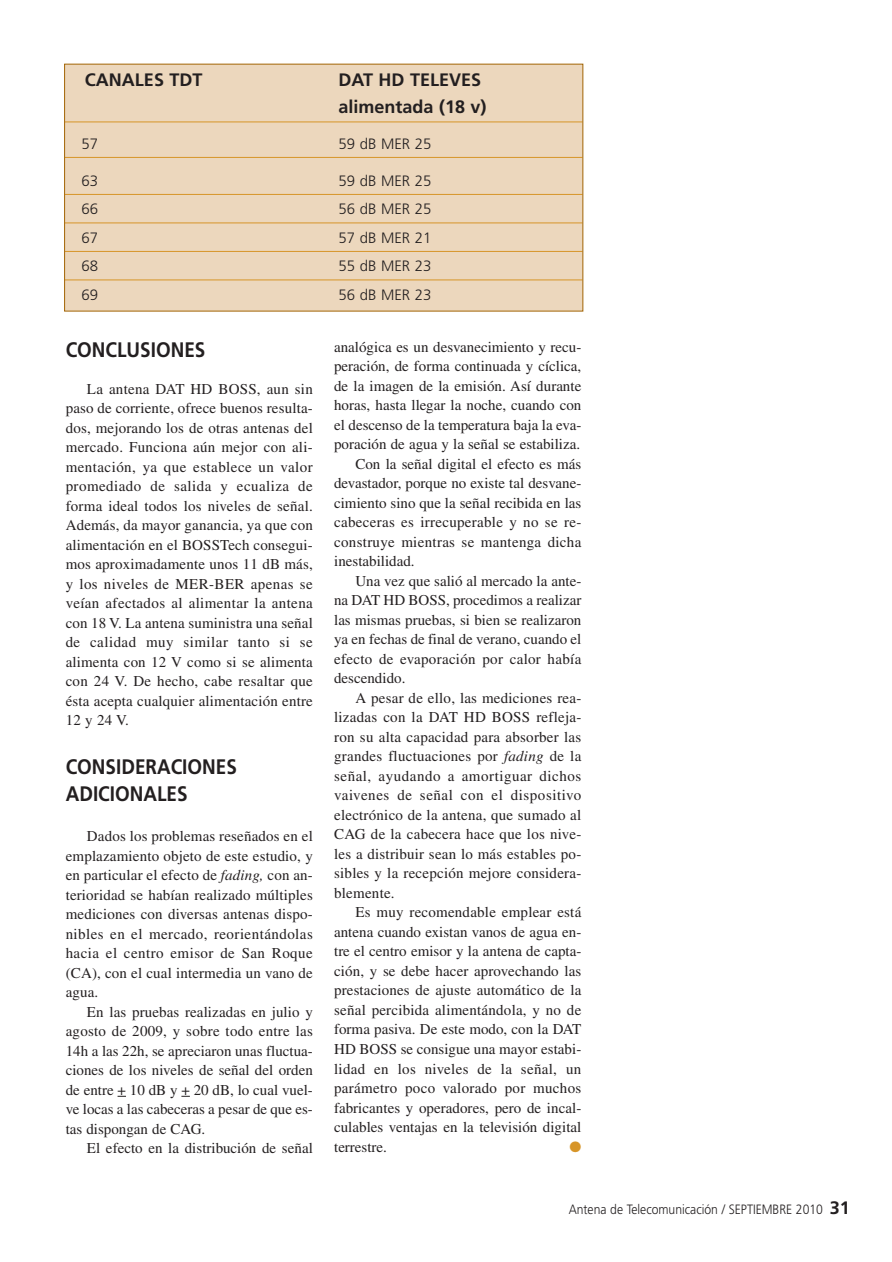
<style>
.page{position:relative;width:892px;height:1262px;background:#fff}
.page>*{position:absolute;margin:0;border:0;box-sizing:border-box;transform-origin:0 0}
.t1{font:700 21px/27px "Frutiger";color:#231f20;scale:.9 1}
.t2{font:700 18px/27px "Frutiger";color:#231f20}
.t3{font:15px/19.5px "Times";color:#231f20;text-align:justify}
.t4{font:15px "Times";letter-spacing:.02em;color:#231f20}
.t5{font:300 15px "Frutiger";color:#231f20}
.t6{font:15px "Times";letter-spacing:.035em;color:#231f20}
.t7{font:15px "Zapf Dingbats";color:#d79528}
.t8{font:300 13.5px "Frutiger";color:#231f20;scale:.9 1}
.s1{font-style:italic}
.s2{font-weight:700;font-size:18px}
</style>
<div class="page">
<svg style="left:64px;top:63px;width:520px;height:1034px"></svg>
<p class="t2" style="left:85px;top:68px;width:119px">CANALES TDT</p>
<p class="t2" style="left:338px;top:68px;width:150px">DAT HD TELEVES alimentada (18 v)</p>
<p class="t5" style="left:82px;top:137px;width:18px">57</p>
<p class="t5" style="left:338px;top:137px;width:94px">59 dB MER 25</p>
<p class="t5" style="left:82px;top:174px;width:18px">63</p>
<p class="t5" style="left:338px;top:174px;width:94px">59 dB MER 25</p>
<p class="t5" style="left:82px;top:203px;width:18px">66</p>
<p class="t5" style="left:338px;top:203px;width:94px">56 dB MER 25</p>
<p class="t5" style="left:82px;top:231px;width:18px">67</p>
<p class="t5" style="left:338px;top:231px;width:94px">57 dB MER 21</p>
<p class="t5" style="left:82px;top:260px;width:18px">68</p>
<p class="t5" style="left:338px;top:260px;width:94px">55 dB MER 23</p>
<p class="t5" style="left:82px;top:288px;width:18px">69</p>
<p class="t5" style="left:338px;top:288px;width:94px">56 dB MER 23</p>
<h1 class="t1" style="left:66px;top:338px;width:157px">CONCLUSIONES</h1>
<p class="t3" style="left:66px;top:380px;width:249px;text-indent:21px">La antena DAT HD BOSS, aun sin paso de corriente, ofrece buenos resulta&shy;dos, mejorando los de otras antenas del mercado. Funciona aún mejor con ali&shy;mentación, ya que establece un valor promediado de salida y ecualiza de forma ideal todos los niveles de señal.<br>Además, da mayor ganancia, ya que con alimentación en el BOSSTech consegui&shy;mos aproximadamente unos 11 dB más, y los niveles de MER-BER apenas se veían afectados al alimentar la antena con 18 V. La antena suministra una señal de calidad muy similar tanto si se alimenta con 12 V como si se alimenta con 24 V. De hecho, cabe resaltar que ésta acepta cualquier alimentación entre 12 y 24 V.</p>
<h1 class="t1" style="left:66px;top:754px;width:192px">CONSIDERACIONES<br>ADICIONALES</h1>
<p class="t3" style="left:66px;top:828px;width:249px;text-indent:21px">Dados los problemas reseñados en el emplazamiento objeto de este estudio, y en particular el efecto de <span class="s1">fading,</span> con an&shy;terioridad se habían realizado múltiples mediciones con diversas antenas dispo&shy;nibles en el mercado, reorientándolas hacia el centro emisor de San Roque (CA), con el cual intermedia un vano de agua.</p>
<p class="t3" style="left:66px;top:1003px;width:249px;text-indent:21px">En las pruebas realizadas en julio y agosto de 2009, y sobre todo entre las 14h a las 22h, se apreciaron unas fluctua&shy;ciones de los niveles de señal del orden de entre + 10 dB y + 20 dB, lo cual vuel&shy;ve locas a las cabeceras a pesar de que es&shy;tas dispongan de CAG.</p>
<p class="t3" style="left:87px;top:1140px;width:227px">El efecto en la distribución de señal</p>
<p class="t3" style="left:334px;top:339px;width:249px">analógica es un desvanecimiento y recu-</p>
<p class="t3" style="left:334px;top:358px;width:249px">peración, de forma continuada y cíclica,</p>
<p class="t3" style="left:334px;top:378px;width:249px">de la imagen de la emisión. Así durante</p>
<p class="t3" style="left:334px;top:397px;width:249px">horas, hasta llegar la noche, cuando con</p>
<p class="t3" style="left:334px;top:417px;width:249px">el descenso de la temperatura baja la eva-</p>
<p class="t3" style="left:334px;top:436px;width:247px">poración de agua y la señal se estabiliza.</p>
<p class="t3" style="left:355px;top:456px;width:227px">Con la señal digital el efecto es más</p>
<p class="t3" style="left:334px;top:475px;width:249px">devastador, porque no existe tal desvane-</p>
<p class="t3" style="left:334px;top:495px;width:249px">cimiento sino que la señal recibida en las</p>
<p class="t4" style="left:334px;top:517px;width:249px">cabeceras es irrecuperable y no se re-</p>
<p class="t4" style="left:334px;top:536px;width:249px">construye mientras se mantenga dicha</p>
<p class="t3" style="left:334px;top:553px;width:82px">inestabilidad.</p>
<p class="t3" style="left:355px;top:573px;width:227px">Una vez que salió al mercado la ante-</p>
<p class="t3" style="left:334px;top:592px;width:249px">na DAT HD BOSS, procedimos a realizar</p>
<p class="t3" style="left:334px;top:612px;width:249px">las mismas pruebas, si bien se realizaron</p>
<p class="t3" style="left:334px;top:631px;width:249px">ya en fechas de final de verano, cuando el</p>
<p class="t4" style="left:334px;top:653px;width:249px">efecto de evaporación por calor había</p>
<p class="t3" style="left:334px;top:670px;width:73px">descendido.</p>
<p class="t3" style="left:355px;top:690px;width:227px">A pesar de ello, las mediciones rea-</p>
<p class="t3" style="left:334px;top:709px;width:249px">lizadas con la DAT HD BOSS refleja-</p>
<p class="t3" style="left:334px;top:729px;width:249px">ron su alta capacidad para absorber las</p>
<p class="t3" style="left:334px;top:748px;width:249px">grandes fluctuaciones por <span class="s1">fading</span> de la</p>
<p class="t6" style="left:334px;top:770px;width:249px">señal, ayudando a amortiguar dichos</p>
<p class="t6" style="left:334px;top:790px;width:249px">vaivenes de señal con el dispositivo</p>
<p class="t3" style="left:334px;top:807px;width:249px">electrónico de la antena, que sumado al</p>
<p class="t3" style="left:334px;top:826px;width:249px">CAG de la cabecera hace que los nive-</p>
<p class="t3" style="left:334px;top:846px;width:249px">les a distribuir sean lo más estables po-</p>
<p class="t3" style="left:334px;top:865px;width:249px">sibles y la recepción mejore considera-</p>
<p class="t3" style="left:334px;top:885px;width:62px">blemente.</p>
<p class="t3" style="left:355px;top:904px;width:227px">Es muy recomendable emplear está</p>
<p class="t3" style="left:334px;top:924px;width:249px">antena cuando existan vanos de agua en-</p>
<p class="t3" style="left:334px;top:943px;width:249px">tre el centro emisor y la antena de capta-</p>
<p class="t3" style="left:334px;top:963px;width:249px">ción, y se debe hacer aprovechando las</p>
<p class="t3" style="left:334px;top:982px;width:249px">prestaciones de ajuste automático de la</p>
<p class="t3" style="left:334px;top:1002px;width:249px">señal percibida alimentándola, y no de</p>
<p class="t3" style="left:334px;top:1021px;width:249px">forma pasiva. De este modo, con la DAT</p>
<p class="t3" style="left:334px;top:1041px;width:249px">HD BOSS se consigue una mayor estabi-</p>
<p class="t4" style="left:334px;top:1063px;width:249px">lidad en los niveles de la señal, un</p>
<p class="t4" style="left:334px;top:1082px;width:249px">parámetro poco valorado por muchos</p>
<p class="t3" style="left:334px;top:1099px;width:249px">fabricantes y operadores, pero de incal-</p>
<p class="t3" style="left:334px;top:1119px;width:249px">culables ventajas en la televisión digital</p>
<p class="t3" style="left:334px;top:1138px;width:54px">terrestre.</p>
<p class="t7" style="left:569px;top:1139px;width:13px">●</p>
<p class="t8" style="left:568px;top:1204px;width:314px">Antena de Telecomunicación / SEPTIEMBRE 2010 <span class="s2">31</span></p>
</div>
